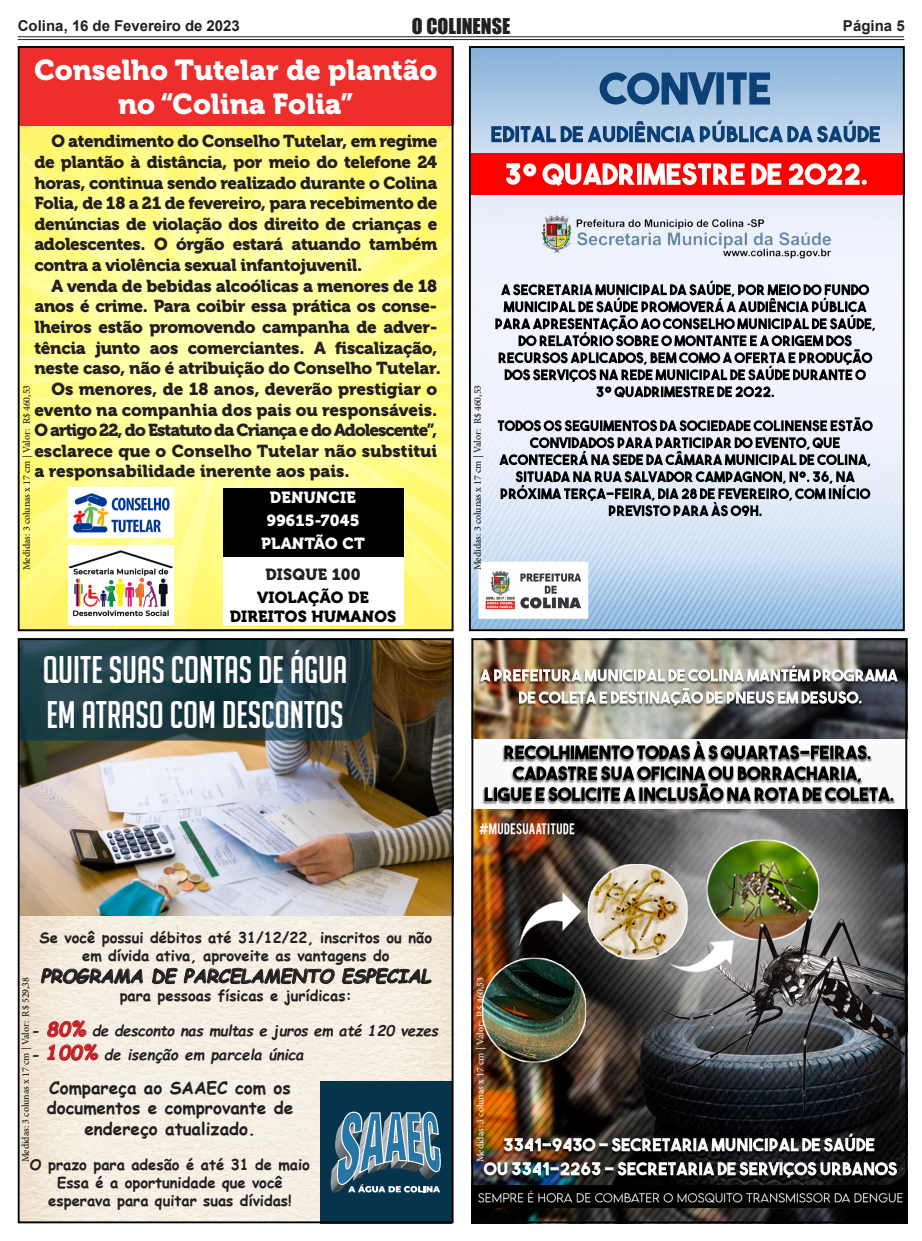
<style>
.page{position:relative;width:922px;height:1241px;background:#fff}
.page>*{position:absolute;margin:0;border:0;box-sizing:border-box;transform-origin:0 0}
.t1{font:37.5px/45px "Big Noodle Titling";color:#fff}
.t2{font:28.62px/34.4px "Museo 900";color:#fff;text-align:center}
.t3{font:20px "Impact";color:#231f20}
.t4{font:italic 700 18.38px "Comic Sans MS";color:#231f20}
.t5{font:17.25px "Museo 900";letter-spacing:-.02em;color:#231f20}
.t6{font:17.25px "Museo 900";color:#231f20}
.t7{font:700 17.25px/20.6px "Comic Sans MS";color:#231f20;text-align:center}
.t8{font:17.25px "Museo 900";letter-spacing:-.055em;color:#231f20}
.t9{font:16px "Museo 900";letter-spacing:.01em;color:#fff}
.t10{font:16px/19.2px "Museo 900";letter-spacing:.015em;color:#000001;text-align:center}
.t11{font:16px "Museo 900";color:#231f20}
.t12{font:700 15px "Arial";letter-spacing:-.005em;color:#231f20}
.t13{font:700 14.88px/17.9px "Comic Sans MS";color:#231f20;text-align:center}
.t14{font:italic 700 14.88px "Comic Sans MS";letter-spacing:-.02em;color:#231f20}
.t15{font:italic 700 14.88px "Comic Sans MS";color:#231f20}
.t16{font:10px "Minion Pro";color:#040503}
.t17{font:10px "Minion Pro";color:#fff}
.s1{font-size:19.5px;color:#c32025}
</style>
<div class="page">
<hr style="left:18px;top:36px;width:885px;height:1px;background:#231f20">
<hr style="left:18px;top:39px;width:886px;height:1px;background:#231f20">
<img style="left:472px;top:49px;width:429px;height:579px">
<img style="left:472px;top:154px;width:429px;height:41px">
<div style="left:469px;top:46px;width:435px;height:585px;border:2px solid #040503"></div>
<img style="left:21px;top:125px;width:429px;height:503px">
<div style="left:223px;top:488px;width:180px;height:136px;background:#fff"></div>
<div style="left:18px;top:46px;width:435px;height:79px;background:#ee2d2d"></div>
<div style="left:223px;top:488px;width:180px;height:68px;background:#000001"></div>
<img style="left:69px;top:487px;width:104px;height:50px">
<img style="left:69px;top:545px;width:105px;height:79px">
<div style="left:18px;top:46px;width:435px;height:585px;border:2px solid #040503"></div>
<img style="left:474px;top:1177px;width:429px;height:42px">
<img style="left:474px;top:641px;width:429px;height:536px">
<img style="left:474px;top:1185px;width:429px;height:21px">
<img style="left:474px;top:739px;width:429px;height:69px">
<div style="left:471px;top:638px;width:435px;height:584px;border:2px solid #040503"></div>
<img style="left:21px;top:914px;width:429px;height:305px">
<img style="left:21px;top:641px;width:429px;height:273px">
<svg style="left:21px;top:641px;width:351px;height:99px;background:#1e3d45"></svg>
<div style="left:320px;top:1080px;width:131px;height:142px;background:#05344c"></div>
<svg style="left:331px;top:1111px;width:110px;height:81px"></svg>
<svg style="left:41px;top:967px;width:102px;height:29px;background:#cdc6bc"></svg>
<svg style="left:152px;top:967px;width:26px;height:17px"></svg>
<svg style="left:184px;top:952px;width:151px;height:44px;background:#dcd6cc"></svg>
<svg style="left:342px;top:967px;width:90px;height:17px;background:#b1aba3"></svg>
<svg style="left:47px;top:1019px;width:40px;height:18px"></svg>
<svg style="left:47px;top:1043px;width:51px;height:17px"></svg>
<div style="left:18px;top:638px;width:435px;height:584px;border:2px solid #040503"></div>
<p class="t12" style="left:18px;top:15px;width:223px">Colina, 16 de Fevereiro de 2023</p>
<p class="t3" style="left:412px;top:10px;width:100px">O COLINENSE</p>
<p class="t12" style="left:842px;top:15px;width:63px">Página 5</p>
<p class="t2" style="left:34px;top:53px;width:404px">Conselho Tutelar de plantão no “Colina Folia”</p>
<p class="t5" style="left:51px;top:131px;width:387px">O atendimento do Conselho Tutelar, em regime</p>
<p class="t5" style="left:34px;top:152px;width:404px">de plantão à distância, por meio do telefone 24</p>
<p class="t5" style="left:34px;top:173px;width:404px">horas, continua sendo realizado durante o Colina</p>
<p class="t5" style="left:34px;top:193px;width:404px">Folia, de 18 a 21 de fevereiro, para recebimento de</p>
<p class="t5" style="left:34px;top:214px;width:404px">denúncias de violação dos direito de crianças e</p>
<p class="t5" style="left:34px;top:234px;width:404px">adolescentes. O órgão estará atuando também</p>
<p class="t5" style="left:34px;top:255px;width:329px">contra a violência sexual infantojuvenil.</p>
<p class="t5" style="left:51px;top:276px;width:387px">A venda de bebidas alcoólicas a menores de 18</p>
<p class="t5" style="left:34px;top:296px;width:404px">anos é crime. Para coibir essa prática os conse-</p>
<p class="t5" style="left:34px;top:317px;width:404px">lheiros estão promovendo campanha de adver-</p>
<p class="t5" style="left:34px;top:338px;width:404px">tência junto aos comerciantes. A fiscalização,</p>
<p class="t5" style="left:34px;top:358px;width:408px">neste caso, não é atribuição do Conselho Tutelar.</p>
<p class="t6" style="left:51px;top:379px;width:387px">Os menores, de 18 anos, deverão prestigiar o</p>
<p class="t6" style="left:34px;top:399px;width:404px">evento na companhia dos pais ou responsáveis.</p>
<p class="t8" style="left:34px;top:420px;width:404px">O artigo 22, do Estatuto da Criança e do Adolescente”,</p>
<p class="t6" style="left:34px;top:441px;width:404px">esclarece que o Conselho Tutelar não substitui</p>
<p class="t6" style="left:34px;top:461px;width:317px">a responsabilidade inerente aos pais.</p>
<p class="t16" style="left:20px;top:570px;width:187px;rotate:-90deg">Medidas: 3 colunas x 17 cm | Valor: R$ 460,53</p>
<p class="t16" style="left:471px;top:570px;width:187px;rotate:-90deg">Medidas: 3 colunas x 17 cm | Valor: R$ 460,53</p>
<p class="t9" style="left:270px;top:488px;width:87px">DENUNCIE</p>
<p class="t9" style="left:261px;top:534px;width:105px">PLANTÃO CT</p>
<p class="t10" style="left:230px;top:587px;width:168px">VIOLAÇÃO DE<br>DIREITOS HUMANOS</p>
<p class="t9" style="left:267px;top:511px;width:94px">99615-7045</p>
<p class="t11" style="left:265px;top:565px;width:97px">DISQUE 100</p>
<p class="t1" style="left:43px;top:647px;width:306px">QUITE SUAS CONTAS DE ÁGUA<br>EM ATRASO COM DESCONTOS</p>
<p class="t13" style="left:40px;top:927px;width:394px">Se você possui débitos até 31/12/22, inscritos ou não em dívida ativa, aproveite as vantagens do</p>
<p class="t4" style="left:41px;top:962px;width:392px">PROGRAMA DE PARCELAMENTO ESPECIAL</p>
<p class="t13" style="left:120px;top:985px;width:234px">para pessoas físicas e jurídicas:</p>
<p class="t16" style="left:19px;top:1162px;width:187px;rotate:-90deg">Medidas: 3 colunas x 17 cm | Valor: R$ 529,38</p>
<p class="t17" style="left:473px;top:1162px;width:187px;rotate:-90deg">Medidas: 3 colunas x 17 cm | Valor: R$ 460,53</p>
<p class="t14" style="left:31px;top:1019px;width:409px">- <span class="s1">80%</span> de desconto nas multas e juros em até 120 vezes</p>
<p class="t15" style="left:31px;top:1043px;width:274px">- <span class="s1">100%</span> de isenção em parcela única</p>
<p class="t7" style="left:47px;top:1076px;width:248px">Compareça ao SAAEC com os documentos e comprovante de endereço atualizado.</p>
<p class="t13" style="left:30px;top:1154px;width:281px">O prazo para adesão é até 31 de maio<br>Essa é a oportunidade que você esperava para quitar suas dívidas!</p>
</div>
